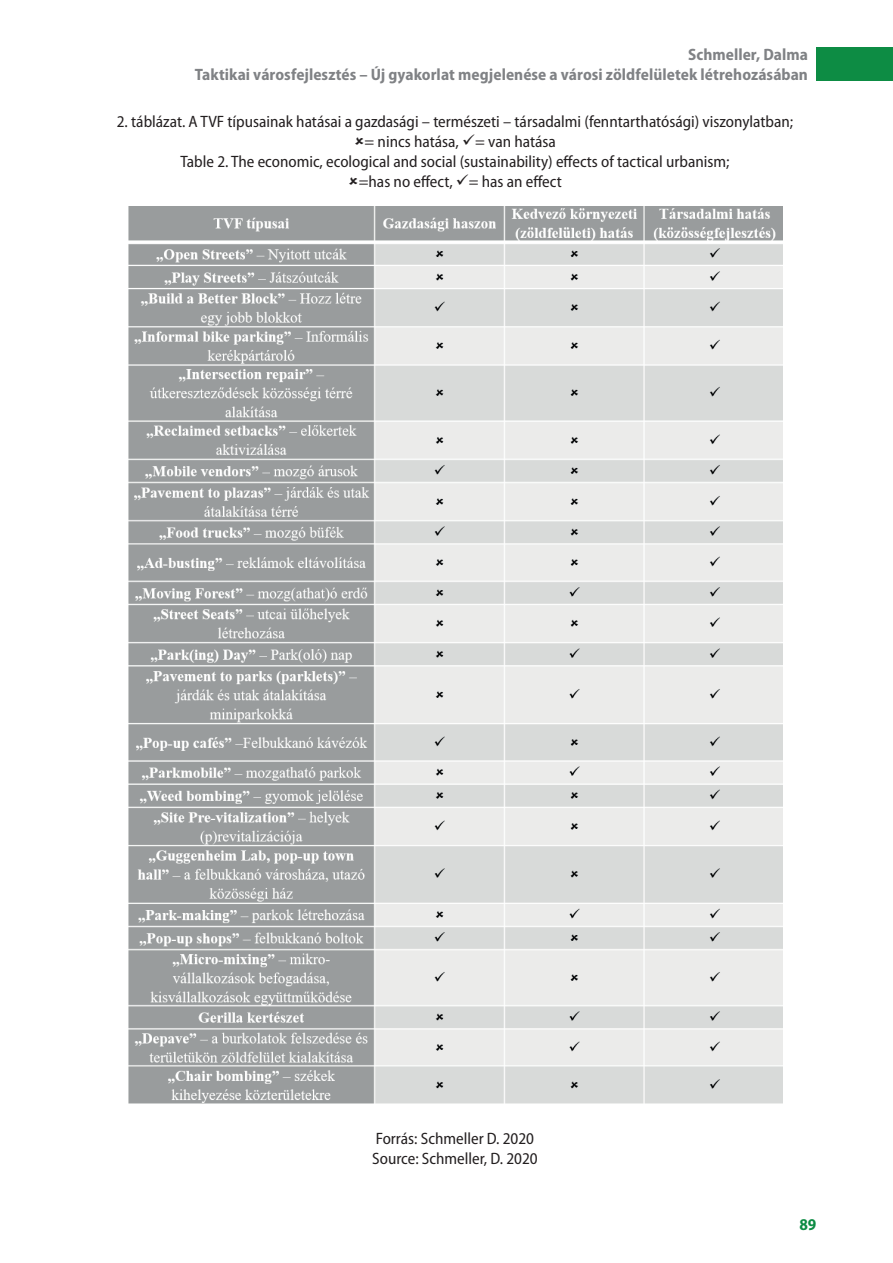
<style>
.page{position:relative;width:893px;height:1263px;background:#fff}
.page>*{position:absolute;margin:0;border:0;box-sizing:border-box;transform-origin:0 0}
.kepcim{font:semi-condensed 16.5px "Myriad Pro";color:#231f20}
.t1{font:700 semi-condensed 16.5px/19.8px "Myriad Pro";letter-spacing:.005em;color:#808285;text-align:right}
.képaláírás{font:semi-condensed 16.5px/19.8px "Myriad Pro";color:#231f20}
.t2{font:700 semi-condensed 16.5px "Myriad Pro";color:#0d8c44}
</style>
<div class="page">
<div style="left:816px;top:48px;width:77px;height:33px;background:#0d8c44"></div>
<img style="left:128px;top:206px;width:654px;height:897px">
<p class="t1" style="left:195px;top:44px;width:615px">Schmeller, Dalma<br>Taktikai városfejlesztés – Új gyakorlat megjelenése a városi zöldfelületek létrehozásában</p>
<p class="kepcim" style="left:117px;top:113px;width:678px">2. táblázat. A TVF típusainak hatásai a gazdasági – természeti – társadalmi (fenntarthatósági) viszonylatban;</p>
<p class="kepcim" style="left:365px;top:133px;width:193px">= nincs hatása, ✓= van hatása</p>
<p class="kepcim" style="left:180px;top:152px;width:551px">Table 2. The economic, ecological and social (sustainability) effects of tactical urbanism;</p>
<p class="kepcim" style="left:359px;top:172px;width:204px">=has no effect, ✓= has an effect</p>
<p class="képaláírás" style="left:372px;top:1129px;width:167px">Forrás: Schmeller D. 2020<br>Source: Schmeller, D. 2020</p>
<p class="t2" style="left:799px;top:1213px;width:18px">89</p>
</div>
